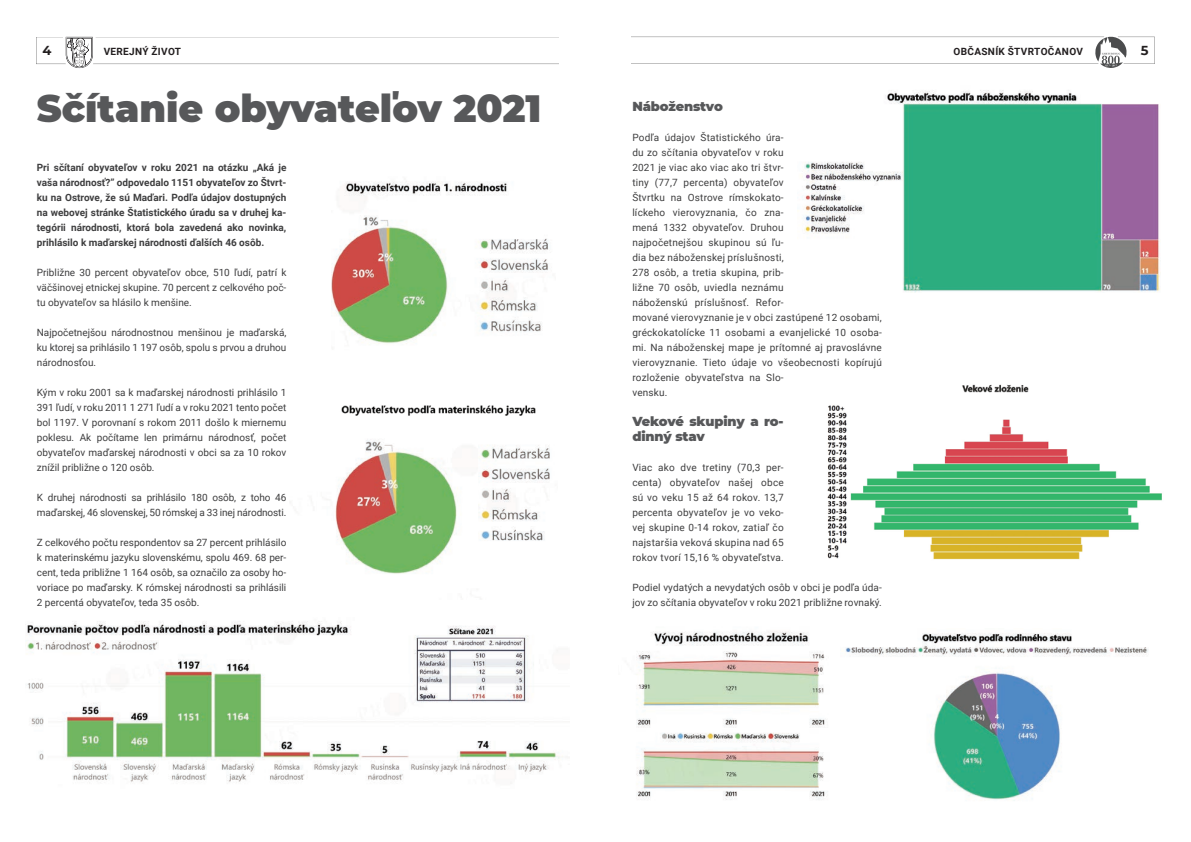
<style>
.page{position:relative;width:1191px;height:842px;background:#fff}
.page>*{position:absolute;margin:0;border:0;box-sizing:border-box;transform-origin:0 0}
.t1{font:900 38px "Montserrat";color:#57585a}
.body{font:900 13px/15px "Montserrat";letter-spacing:-.01em;color:#57585a}
.t2{font:700 13px "Montserrat";color:#231f20}
.body-2{font:10px/15px "Roboto";letter-spacing:.02em;color:#3e3e3f;text-align:justify}
.body-3{font:700 10px/15px "Roboto";color:#3e3e3f;text-align:justify}
.body-4{font:10px/15px "Roboto";letter-spacing:-.01em;color:#3e3e3f}
.t3{font:700 10px "Roboto";letter-spacing:.035em;color:#231f20}
</style>
<div class="page">
<svg style="left:36px;top:37px;width:523px;height:32px"></svg>
<svg style="left:631px;top:37px;width:523px;height:31px"></svg>
<img style="left:27px;top:621px;width:536px;height:163px">
<img style="left:636px;top:631px;width:189px;height:169px">
<img style="left:327px;top:440px;width:152px;height:134px">
<img style="left:341px;top:405px;width:195px;height:11px">
<img style="left:332px;top:181px;width:217px;height:163px">
<img style="left:479px;top:445px;width:71px;height:96px">
<img style="left:845px;top:633px;width:304px;height:168px">
<img style="left:827px;top:384px;width:335px;height:176px">
<img style="left:802px;top:90px;width:359px;height:202px">
<p class="t2" style="left:43px;top:41px;width:10px">4</p>
<p class="t3" style="left:104px;top:44px;width:79px">VEREJNÝ ŽIVOT</p>
<p class="t3" style="left:953px;top:44px;width:131px">OBČASNÍK ŠTVRTOČANOV</p>
<p class="t2" style="left:1140px;top:41px;width:9px">5</p>
<p class="t1" style="left:37px;top:80px;width:506px">Sčítanie obyvateľov 2021</p>
<p class="body-3" style="left:37px;top:160px;width:251px">Pri sčítaní obyvateľov v roku 2021 na otázku „Aká je vaša národnosť?” odpovedalo 1151 obyvateľov zo Štvrt&shy;ku na Ostrove, že sú Maďari. Podľa údajov dostupných na webovej stránke Štatistického úradu sa v druhej ka&shy;tegórii národnosti, ktorá bola zavedená ako novinka, prihlásilo k maďarskej národnosti ďalších 46 osôb.</p>
<p class="body-2" style="left:37px;top:265px;width:251px">Približne 30 percent obyvateľov obce, 510 ľudí, patrí k väčšinovej etnickej skupine. 70 percent z celkového poč&shy;tu obyvateľov sa hlásilo k menšine.</p>
<p class="body-2" style="left:37px;top:325px;width:251px">Najpočetnejšou národnostnou menšinou je maďarská, ku ktorej sa prihlásilo 1 197 osôb, spolu s prvou a druhou národnosťou.</p>
<p class="body-2" style="left:37px;top:385px;width:251px">Kým v roku 2001 sa k maďarskej národnosti prihlásilo 1<br>391 ľudí, v roku 2011 1 271 ľudí a v roku 2021 tento počet bol 1197. V porovnaní s rokom 2011 došlo k miernemu poklesu. Ak počítame len primárnu národnosť, počet obyvateľov maďarskej národnosti v obci sa za 10 rokov znížil približne o 120 osôb.</p>
<p class="body-4" style="left:37px;top:490px;width:251px">K druhej národnosti sa prihlásilo 180 osôb, z toho 46 maďarskej, 46 slovenskej, 50 rómskej a 33 inej národnosti.</p>
<p class="body-2" style="left:37px;top:535px;width:251px">Z celkového počtu respondentov sa 27 percent prihlásilo k materinskému jazyku slovenskému, spolu 469. 68 per&shy;cent, teda približne 1 164 osôb, sa označilo za osoby ho&shy;voriace po maďarsky. K rómskej národnosti sa prihlásili 2 percentá obyvateľov, teda 35 osôb.</p>
<p class="body" style="left:632px;top:98px;width:92px">Náboženstvo</p>
<p class="body-2" style="left:632px;top:130px;width:251px;text-align:left">Podľa údajov Štatistického úra-<br>du zo sčítania obyvateľov v roku<br>2021 je viac ako viac ako tri štvr-<br>tiny (77,7 percenta) obyvateľov<br>Štvrtku na Ostrove rímskokato-<br>líckeho vierovyznania, čo zna-<br>mená 1332 obyvateľov. Druhou<br>najpočetnejšou skupinou sú ľu-<br>dia bez náboženskej príslušnosti,<br>278 osôb, a tretia skupina, prib-<br>ližne 70 osôb, uviedla neznámu<br>náboženskú príslušnosť. Refor-<br>mované vierovyznanie je v obci zastúpené 12 osobami, gréckokatolícke 11 osobami a evanjelické 10 osoba&shy;mi. Na náboženskej mape je prítomné aj pravoslávne vierovyznanie. Tieto údaje vo všeobecnosti kopírujú rozloženie obyvateľstva na Slo-<br>vensku.</p>
<p class="body" style="left:632px;top:413px;width:153px">Vekové skupiny a ro&shy;dinný stav</p>
<p class="body-2" style="left:632px;top:460px;width:153px">Viac ako dve tretiny (70,3 per&shy;centa) obyvateľov našej obce sú vo veku 15 až 64 rokov. 13,7 percenta obyvateľov je vo veko&shy;vej skupine 0-14 rokov, zatiaľ čo najstaršia veková skupina nad 65 rokov tvorí 15,16 % obyvateľstva.</p>
<p class="body-2" style="left:632px;top:580px;width:251px">Podiel vydatých a nevydatých osôb v obci je podľa úda&shy;jov zo sčítania obyvateľov v roku 2021 približne rovnaký.</p>
</div>
